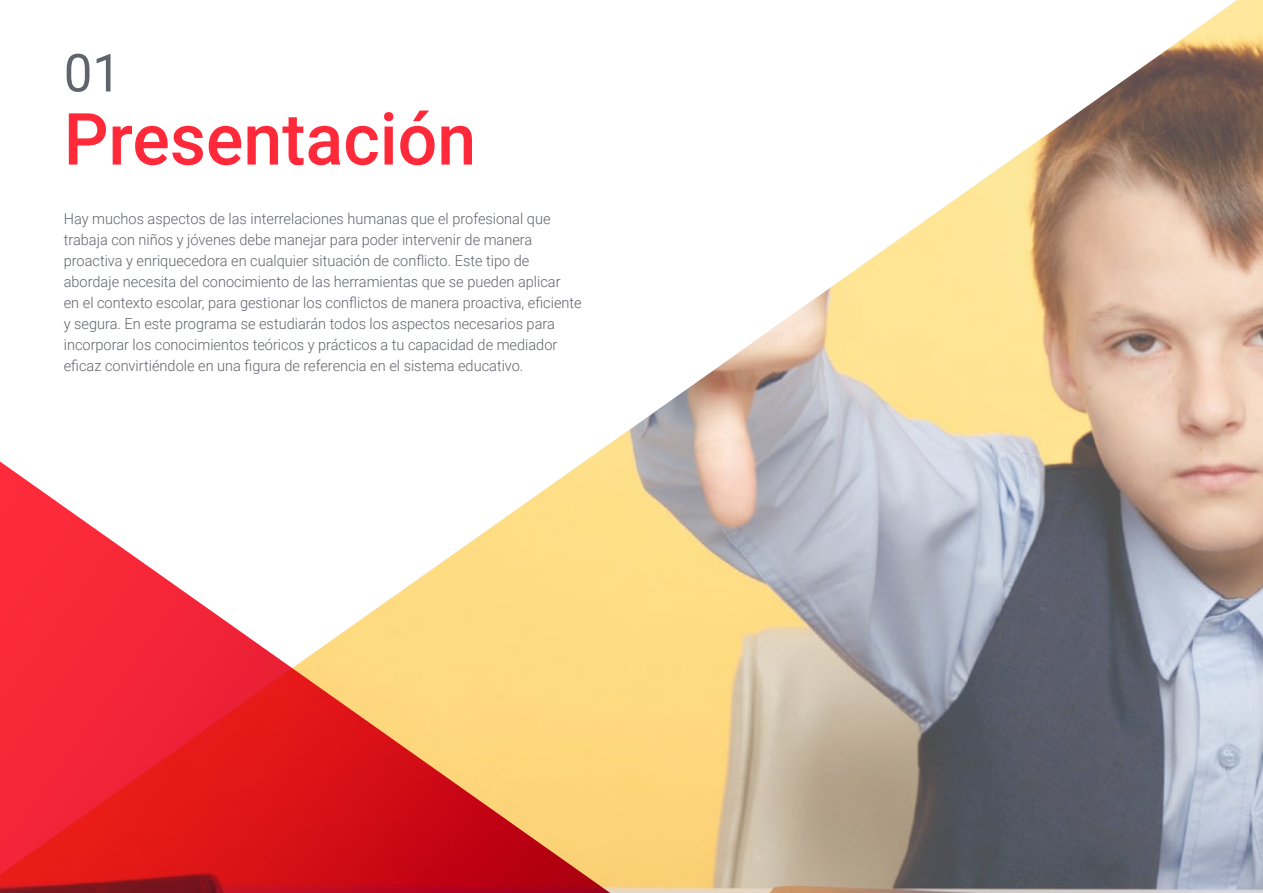
<style>
.page{position:relative;width:1263px;height:893px;background:#fff}
.page>*{position:absolute;margin:0;border:0;box-sizing:border-box;transform-origin:0 0}
.t1{font:500 72px "Roboto";color:#ff293a}
.t2{font:52.5px "Roboto";color:#61646a}
.t3{font:300 15px/21px "Roboto";color:#61646a}
</style>
<div class="page">
<img style="left:607px;top:0;width:656px;height:893px">
<svg style="left:0;top:446px;width:640px;height:447px"></svg>
<h2 class="t2" style="left:64px;top:36px;width:59px">01</h2>
<h1 class="t1" style="left:64px;top:89px;width:414px">Presentación</h1>
<p class="t3" style="left:64px;top:207px;width:519px">Hay muchos aspectos de las interrelaciones humanas que el profesional que trabaja con niños y jóvenes debe manejar para poder intervenir de manera proactiva y enriquecedora en cualquier situación de conflicto. Este tipo de abordaje necesita del conocimiento de las herramientas que se pueden aplicar<br>en el contexto escolar, para gestionar los conflictos de manera proactiva, eficiente y segura. En este programa se estudiarán todos los aspectos necesarios para incorporar los conocimientos teóricos y prácticos a tu capacidad de mediador eficaz convirtiéndole en una figura de referencia en el sistema educativo.</p>
</div>
